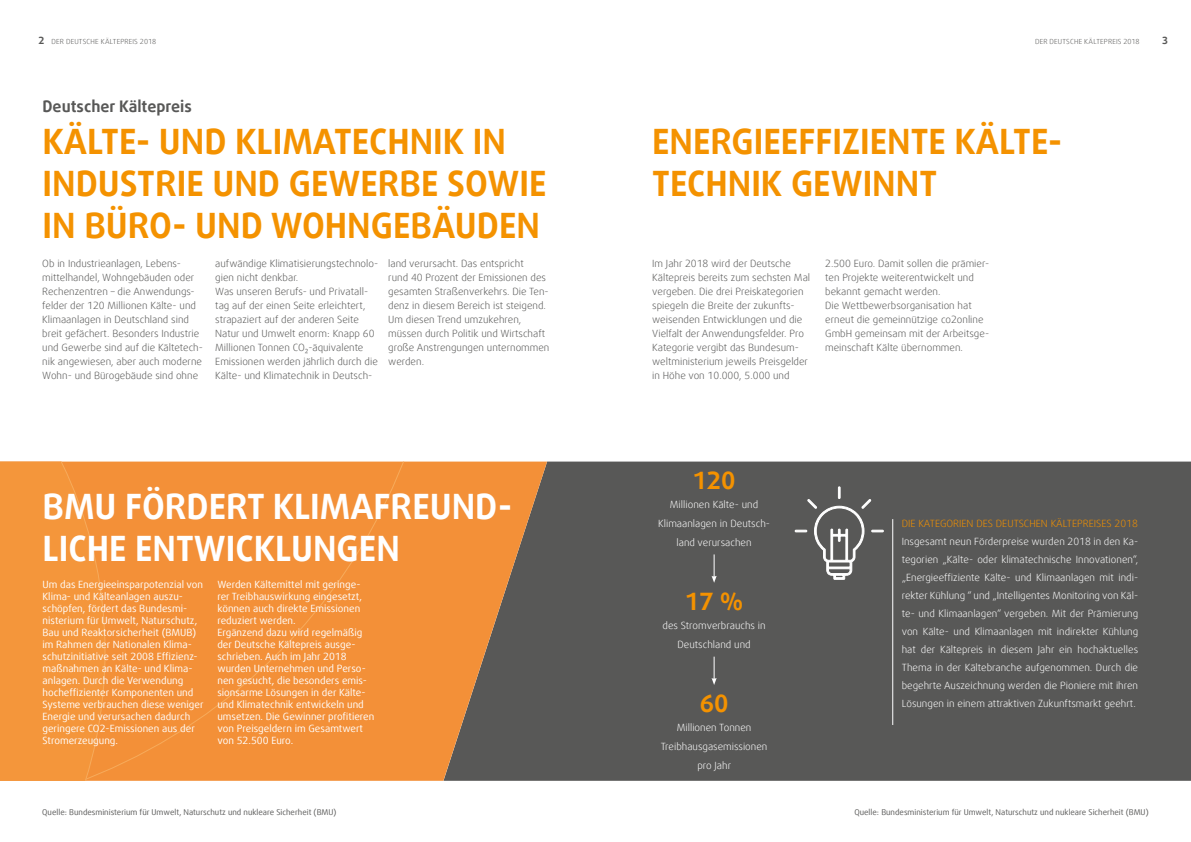
<style>
.page{position:relative;width:1191px;height:842px;background:#fff}
.page>*{position:absolute;margin:0;border:0;box-sizing:border-box;transform-origin:0 0}
.t1{font:700 35px/42px "Daxline Offc Pro";color:#f49200}
.t2{font:700 35px/42px "Daxline Offc Pro";color:#fff}
.t3{font:700 24px "Daxline Offc Pro";color:#f49200}
.t4{font:700 16px "Daxline Offc Pro";color:#585857}
.t5{font:300 10px/14px "Daxline Offc Pro";color:#585857}
.t6{font:10px/12px "Daxline Offc Pro";color:#fff}
.t7{font:300 10px/18px "Daxline Offc Pro";color:#fff;text-align:center}
.t8{font:300 10px "Daxline Offc Pro";color:#f49200}
.t9{font:700 10px "Daxline Offc Pro";color:#585857}
.t10{font:8px "Daxline Offc Pro";color:#585857}
.t11{font:300 7px "Daxline Offc Pro";letter-spacing:.02em;color:#585857}
.s1{font-weight:700;font-size:10px}
</style>
<div class="page">
<div style="left:547px;top:462px;width:644px;height:319px;background:#585857"></div>
<svg style="left:443px;top:462px;width:104px;height:319px;background:#ab7646"></svg>
<div style="left:105px;top:462px;width:338px;height:319px;background:#f39038"></div>
<div style="left:0;top:462px;width:105px;height:319px;background:#f4963b"></div>
<svg style="left:794px;top:486px;width:90px;height:94px;background:#6c6c6b"></svg>
<hr style="left:892px;top:519px;width:1px;height:206px;background:#fff">
<svg style="left:711px;top:554px;width:5px;height:29px"></svg>
<svg style="left:711px;top:657px;width:5px;height:28px"></svg>
<p class="t11" style="left:38px;top:37px;width:119px"><span class="s1">2</span> DER DEUTSCHE KÄLTEPREIS 2018</p>
<p class="t11" style="left:1035px;top:37px;width:106px">DER DEUTSCHE KÄLTEPREIS 2018</p>
<p class="t9" style="left:1162px;top:33px;width:7px">3</p>
<h3 class="t4" style="left:43px;top:95px;width:151px">Deutscher Kältepreis</h3>
<h1 class="t1" style="left:43px;top:120px;width:505px">KÄLTE- UND KLIMATECHNIK IN<br>INDUSTRIE UND GEWERBE SOWIE<br>IN BÜRO- UND WOHNGEBÄUDEN</h1>
<h1 class="t1" style="left:652px;top:120px;width:411px">ENERGIEEFFIZIENTE KÄLTE-<br>TECHNIK GEWINNT</h1>
<p class="t5" style="left:215px;top:256px;width:164px">aufwändige Klimatisierungstechnolo&shy;gien nicht denkbar.<br>Was unseren Berufs- und Privatall&shy;tag auf der einen Seite erleichtert, strapaziert auf der anderen Seite Natur und Umwelt enorm: Knapp 60<br>Millionen Tonnen CO₂-äquivalente Emissionen werden jährlich durch die Kälte- und Klimatechnik in Deutsch-</p>
<p class="t5" style="left:825px;top:256px;width:166px">2.500 Euro. Damit sollen die prämier&shy;ten Projekte weiterentwickelt und bekannt gemacht werden.<br>Die Wettbewerbsorganisation hat erneut die gemeinnützige co2online GmbH gemeinsam mit der Arbeitsge&shy;meinschaft Kälte übernommen.</p>
<p class="t5" style="left:42px;top:256px;width:162px">Ob in Industrieanlagen, Lebens&shy;mittelhandel, Wohngebäuden oder Rechenzentren – die Anwendungs&shy;felder der 120 Millionen Kälte- und Klimaanlagen in Deutschland sind breit gefächert. Besonders Industrie und Gewerbe sind auf die Kältetech&shy;nik angewiesen, aber auch moderne Wohn- und Bürogebäude sind ohne</p>
<p class="t5" style="left:652px;top:256px;width:159px">Im Jahr 2018 wird der Deutsche Kältepreis bereits zum sechsten Mal vergeben. Die drei Preiskategorien spiegeln die Breite der zukunfts&shy;weisenden Entwicklungen und die Vielfalt der Anwendungsfelder. Pro Kategorie vergibt das Bundesum&shy;weltministerium jeweils Preisgelder in Höhe von 10.000, 5.000 und</p>
<p class="t5" style="left:388px;top:256px;width:163px">land verursacht. Das entspricht<br>rund 40 Prozent der Emissionen des gesamten Straßenverkehrs. Die Ten&shy;denz in diesem Bereich ist steigend.<br>Um diesen Trend umzukehren, müssen durch Politik und Wirtschaft große Anstrengungen unternommen werden.</p>
<h1 class="t2" style="left:43px;top:486px;width:471px">BMU FÖRDERT KLIMAFREUND-<br>LICHE ENTWICKLUNGEN</h1>
<p class="t6" style="left:43px;top:578px;width:162px">Um das Energieeinsparpotenzial von<br>Klima- und Kälteanlagen auszu&shy;schöpfen, fördert das Bundesmi&shy;nisterium für Umwelt, Naturschutz,<br>Bau und Reaktorsicherheit (BMUB) im Rahmen der Nationalen Klima&shy;schutzinitiative seit 2008 Effizienz&shy;maßnahmen an Kälte- und Klima&shy;anlagen. Durch die Verwendung hocheffizienter Komponenten und<br>Systeme verbrauchen diese weniger<br>Energie und verursachen dadurch geringere CO2-Emissionen aus der<br>Stromerzeugung.</p>
<p class="t6" style="left:217px;top:578px;width:158px">Werden Kältemittel mit geringe&shy;rer Treibhauswirkung eingesetzt, können auch direkte Emissionen reduziert werden.<br>Ergänzend dazu wird regelmäßig der Deutsche Kältepreis ausge&shy;schrieben. Auch im Jahr 2018 wurden Unternehmen und Perso&shy;nen gesucht, die besonders emis&shy;sionsarme Lösungen in der Kälte&shy;und Klimatechnik entwickeln und umsetzen. Die Gewinner profitieren von Preisgeldern im Gesamtwert von 52.500 Euro.</p>
<h2 class="t3" style="left:692px;top:464px;width:45px">120</h2>
<p class="t7" style="left:658px;top:495px;width:113px;line-height:19px">Millionen Kälte- und<br>Klimaanlagen in Deutsch&shy;land verursachen</p>
<h2 class="t3" style="left:685px;top:586px;width:60px">17 %</h2>
<p class="t7" style="left:662px;top:616px;width:105px;line-height:19px">des Stromverbrauchs in<br>Deutschland und</p>
<h2 class="t3" style="left:699px;top:688px;width:30px">60</h2>
<p class="t7" style="left:660px;top:718px;width:108px;line-height:19px">Millionen Tonnen<br>Treibhausgasemissionen pro Jahr</p>
<p class="t8" style="left:901px;top:517px;width:238px">DIE KATEGORIEN DES DEUTSCHEN KÄLTEPREISES 2018</p>
<p class="t7" style="left:901px;top:532px;width:238px;text-align:justify">Insgesamt neun Förderpreise wurden 2018 in den Ka&shy;tegorien „Kälte- oder klimatechnische Innovationen“, „Energieeffiziente Kälte- und Klimaanlagen mit indi&shy;rekter Kühlung “ und „Intelligentes Monitoring von Käl&shy;te- und Klimaanlagen“ vergeben. Mit der Prämierung von Kälte- und Klimaanlagen mit indirekter Kühlung hat der Kältepreis in diesem Jahr ein hochaktuelles Thema in der Kältebranche aufgenommen. Durch die begehrte Auszeichnung werden die Pioniere mit ihren Lösungen in einem attraktiven Zukunftsmarkt geehrt.</p>
<p class="t10" style="left:42px;top:806px;width:296px">Quelle: Bundesministerium für Umwelt, Naturschutz und nukleare Sicherheit (BMU)</p>
<p class="t10" style="left:854px;top:806px;width:296px">Quelle: Bundesministerium für Umwelt, Naturschutz und nukleare Sicherheit (BMU)</p>
</div>
